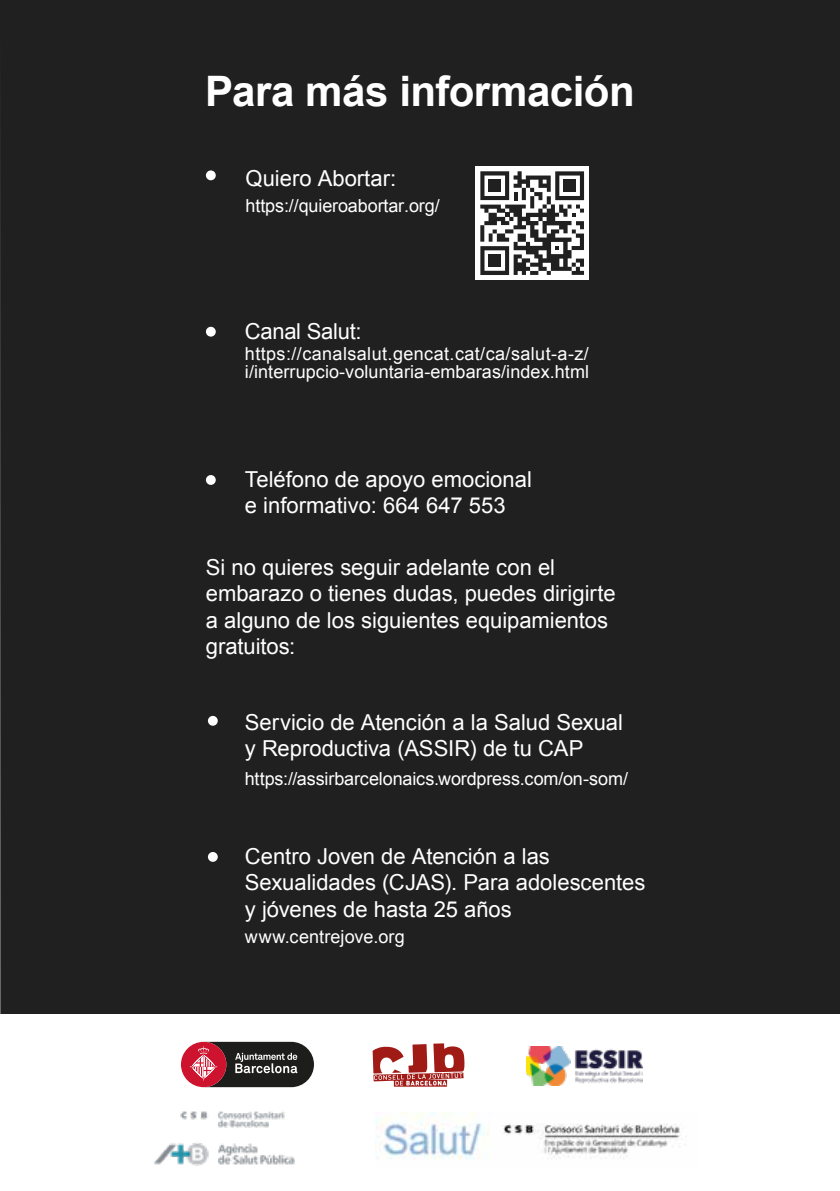
<style>
.page{position:relative;width:840px;height:1191px;background:#fff}
.page>*{position:absolute;margin:0;border:0;box-sizing:border-box;transform-origin:0 0}
.t1{font:700 42px "Arial";letter-spacing:-.015em;color:#fff}
.t2{font:22px/26.4px "Arial";color:#fff}
.t3{font:18px/18px "Arial";letter-spacing:.005em;color:#fff}
</style>
<div class="page">
<div style="left:0;top:0;width:839px;height:1191px;background:#202020"></div>
<div style="left:0;top:1014px;width:839px;height:177px;background:#fff"></div>
<svg style="left:372px;top:1043px;width:92px;height:43px"></svg>
<img style="left:526px;top:1047px;width:116px;height:38px">
<img style="left:154px;top:1087px;width:141px;height:79px">
<svg style="left:181px;top:1041px;width:133px;height:46px;background:#71474c"></svg>
<img style="left:375px;top:1113px;width:311px;height:46px">
<div style="left:475px;top:167px;width:113px;height:113px;background:#fff"></div>
<svg style="left:480px;top:171px;width:103px;height:104px"></svg>
<div style="left:563px;top:180px;width:12px;height:12px;background:#202020"></div>
<div style="left:488px;top:180px;width:12px;height:12px;background:#202020"></div>
<div style="left:488px;top:254px;width:12px;height:12px;background:#202020"></div>
<div style="left:208px;top:716px;width:10px;height:9px;background:#fff;border-radius:50%"></div>
<div style="left:208px;top:852px;width:10px;height:10px;background:#fff;border-radius:50%"></div>
<div style="left:206px;top:327px;width:10px;height:10px;background:#fff;border-radius:50%"></div>
<div style="left:206px;top:170px;width:10px;height:10px;background:#fff;border-radius:50%"></div>
<div style="left:206px;top:475px;width:10px;height:10px;background:#fff;border-radius:50%"></div>
<h1 class="t1" style="left:205px;top:63px;width:430px">Para más información</h1>
<p class="t2" style="left:245px;top:165px;width:152px">Quiero Abortar:</p>
<p class="t3" style="left:245px;top:197px;width:195px">https://quieroabortar.org/</p>
<p class="t2" style="left:245px;top:318px;width:118px">Canal Salut:</p>
<p class="t3" style="left:245px;top:345px;width:345px">https://canalsalut.gencat.cat/ca/salut-a-z/ i/interrupcio-voluntaria-embaras/index.html</p>
<p class="t2" style="left:245px;top:466px;width:288px">Teléfono de apoyo emocional e informativo: 664 647 553</p>
<p class="t2" style="left:206px;top:554px;width:411px">Si no quieres seguir adelante con el embarazo o tienes dudas, puedes dirigirte a alguno de los siguientes equipamientos gratuitos:</p>
<p class="t2" style="left:245px;top:709px;width:379px">Servicio de Atención a la Salud Sexual y Reproductiva (ASSIR) de tu CAP</p>
<p class="t3" style="left:245px;top:770px;width:384px">https://assirbarcelonaics.wordpress.com/on-som/</p>
<p class="t2" style="left:245px;top:843px;width:401px">Centro Joven de Atención a las<br>Sexualidades (CJAS). Para adolescentes y jóvenes de hasta 25 años</p>
<p class="t3" style="left:245px;top:927px;width:161px">www.centrejove.org</p>
</div>
